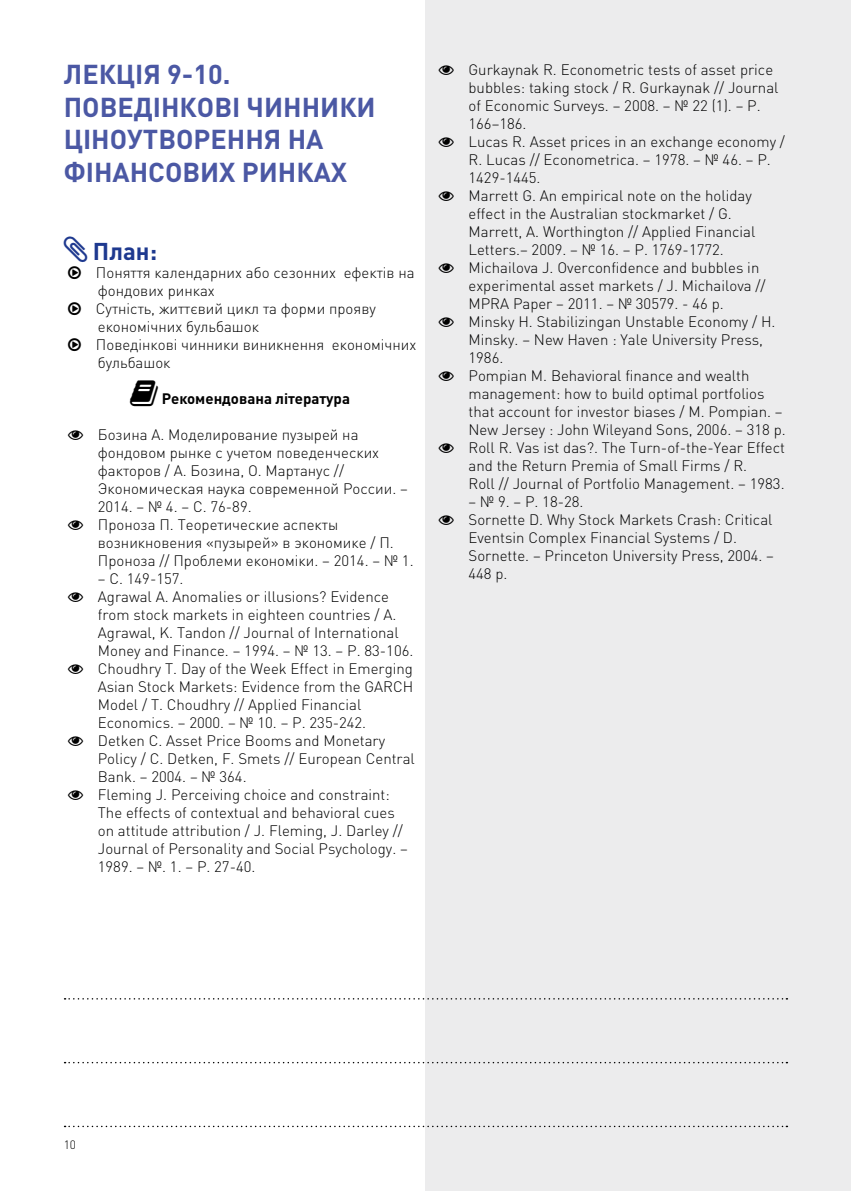
<style>
.page{position:relative;width:851px;height:1191px;background:#fff}
.page>*{position:absolute;margin:0;border:0;box-sizing:border-box;transform-origin:0 0}
.t1{font:700 27px/32.4px "DIN Pro";color:#4b58a4}
.t2{font:700 24px "DIN Pro";color:#1e398f}
.t3{font:300 15px/18px "DIN Pro";color:#000}
.t4{font:700 15px "DIN Pro";color:#000}
.t5{font:300 12px "DIN Pro";color:#000}
</style>
<div class="page">
<div style="left:425px;top:0;width:425px;height:1191px;background:#ececed"></div>
<svg style="left:65px;top:1061px;width:722px;height:2px"></svg>
<svg style="left:65px;top:998px;width:722px;height:1px"></svg>
<svg style="left:65px;top:1125px;width:722px;height:2px"></svg>
<h1 class="t1" style="left:64px;top:57px;width:168px">ЛЕКЦІЯ 9-10.<br>ПОВЕДІН</h1>
<h1 class="t1" style="left:180px;top:90px;width:32px">КОВІ</h1>
<h1 class="t1" style="left:246px;top:90px;width:37px">ЧИННИ</h1>
<h1 class="t1" style="left:339px;top:90px;width:33px">КИ</h1>
<h1 class="t1" style="left:64px;top:122px;width:37px">ЦІНОУТВОРЕННЯ</h1>
<h1 class="t1" style="left:287px;top:122px;width:18px">НА</h1>
<h1 class="t1" style="left:64px;top:155px;width:40px">ФІНАНСОВИ</h1>
<h1 class="t1" style="left:219px;top:155px;width:41px">Х РИН</h1>
<h1 class="t1" style="left:296px;top:155px;width:52px">КАХ</h1>
<h2 class="t2" style="left:93px;top:235px;width:66px">План:</h2>
<p class="t3" style="left:96px;top:263px;width:322px">Поняття календарних або сезонних ефектів на фондових ринках<br>Сутність, життєвий цикл та форми прояву економічних бульбашок<br>Поведінкові чинники виникнення економічних бульбашок</p>
<p class="t4" style="left:162px;top:389px;width:190px">Рекомендована література</p>
<p class="t3" style="left:98px;top:425px;width:317px">Бозина А. Моделирование пузырей на фондовом рынке с учетом поведенческих факторов / А. Бозина, О. Мартанус // Экономическая наука современной России. – 2014. – № 4. – С. 76-89.<br>Проноза П. Теоретические аспекты возникновения «пузырей» в экономике / П.<br>Проноза // Проблеми економіки. – 2014. – № 1.</p>
<p class="t3" style="left:98px;top:569px;width:318px">– С. 149-157.<br>Agrawal А. Anomalies or illusions? Evidence from stock markets in eighteen countries / A.<br>Agrawal, K. Tandon // Journal of International Money and Finance. – 1994. – № 13. – P. 83-106.<br>Choudhry T. Day of the Week Effect in Emerging Asian Stock Markets: Evidence from the GARCH Model / T. Choudhry // Applied Financial Economics. – 2000. – № 10. – P. 235-242.<br>Detken C. Asset Price Booms and Monetary Policy / C. Detken, F. Smets // European Central Bank. – 2004. – № 364.<br>Fleming J. Perceiving choice and constraint:<br>The effects of contextual and behavioral cues<br>on attitude attribution / J. Fleming, J. Darley // Journal of Personality and Social Psychology. – 1989. – №. 1. – P. 27-40.</p>
<p class="t3" style="left:468px;top:60px;width:319px">Gurkaynak R. Econometric tests of asset price bubbles: taking stock / R. Gurkaynak // Journal of Economic Surveys. – 2008. – № 22 (1). – Р.<br>166–186.<br>Lucas R. Asset prices in an exchange economy / R. Lucas // Econometrica. – 1978. – № 46. – Р.<br>1429-1445.<br>Marrett G. An empirical note on the holiday effect in the Australian stockmarket / G.<br>Marrett, A. Worthington // Applied Financial Letters.– 2009. – № 16. – P. 1769-1772.<br>Michailova J. Overconfidence and bubbles in experimental asset markets / J. Michailova // MPRA Paper – 2011. – № 30579. - 46 p.<br>Minsky H. Stabilizingan Unstable Economy / H.<br>Minsky. – New Haven : Yale University Press, 1986.<br>Pompian M. Behavioral finance and wealth management: how to build optimal portfolios that account for investor biases / M. Pompian. – New Jersey : John Wileyand Sons, 2006. – 318 p.<br>Roll R. Vas ist das?. The Turn-of-the-Year Effect and the Return Premia of Small Firms / R.<br>Roll // Journal of Portfolio Management. – 1983.</p>
<p class="t3" style="left:468px;top:492px;width:307px">– № 9. – Р. 18-28.<br>Sornette D. Why Stock Markets Crash: Critical<br>Eventsin Complex Financial Systems / D.<br>Sornette. – Princeton University Press, 2004. –<br>448 p.</p>
<p class="t5" style="left:64px;top:1136px;width:14px">10</p>
</div>
